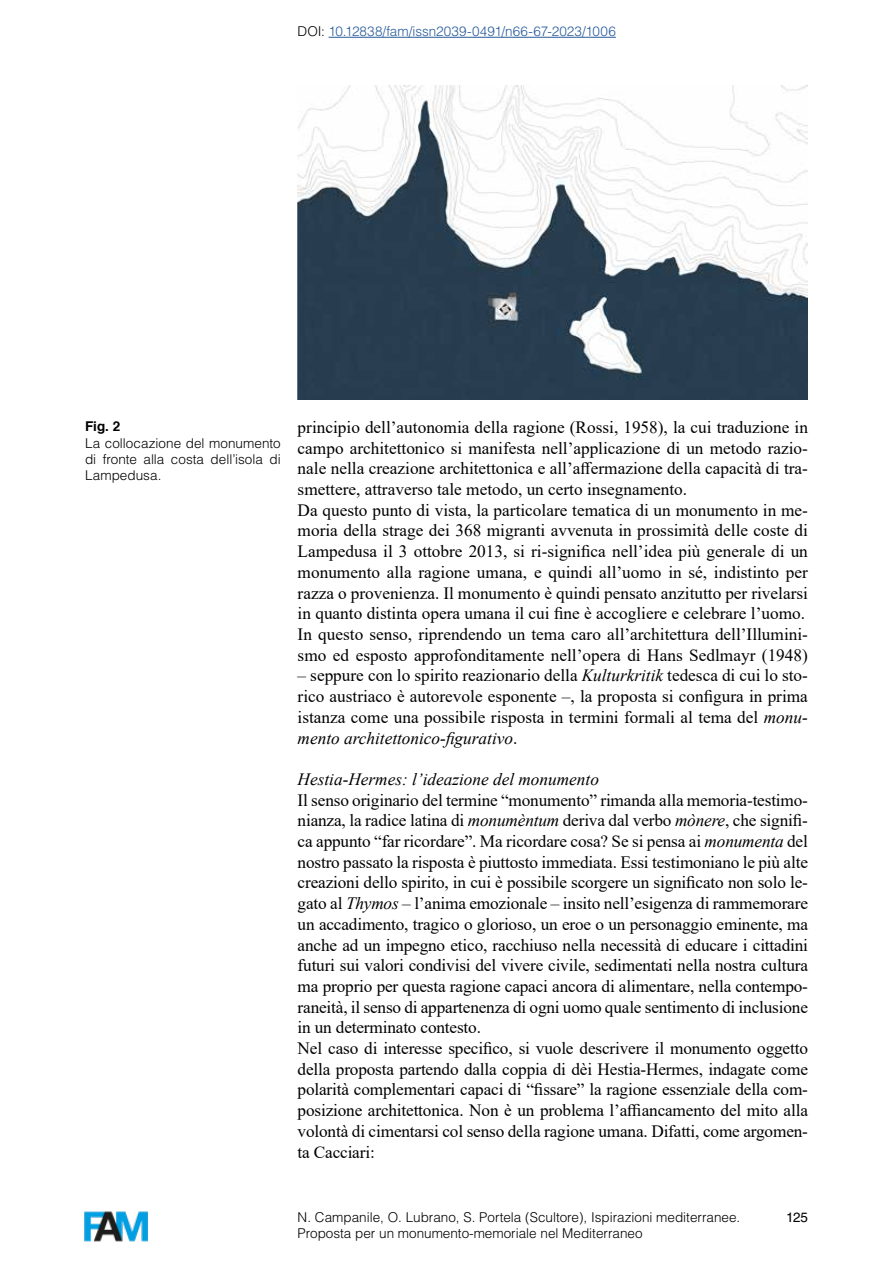
<style>
.page{position:relative;width:893px;height:1263px;background:#fff}
.page>*{position:absolute;margin:0;border:0;box-sizing:border-box;transform-origin:0 0}
.t1{font:17.25px/20.7px "Times New Roman";letter-spacing:-.01em;color:#000}
.t2{font:italic 17.25px "Times New Roman";color:#000}
.t3{font:300 13.5px/16.2px "Helvetica LT Std";color:#000;text-align:justify}
.t4{font:300 13.5px "Helvetica LT Std";color:#275b9b}
.t5{font:700 13.5px "Helvetica";color:#000}
.t6{font:13.5px "Helvetica LT Std";color:#000}
.s1{color:#000}
.s2{font-style:italic}
</style>
<div class="page">
<img style="left:298px;top:85px;width:510px;height:315px">
<hr style="left:329px;top:37px;width:287px;height:1px;background:#275b9b">
<img style="left:84px;top:1211px;width:64px;height:31px">
<p class="t4" style="left:298px;top:23px;width:320px"><span class="s1">DOI:</span> 10.12838/fam/issn2039-0491/n66-67-2023/1006</p>
<p class="t5" style="left:85px;top:418px;width:37px">Fig. 2</p>
<p class="t3" style="left:85px;top:435px;width:197px">La collocazione del monumento di fronte alla costa dell’isola di Lampedusa.</p>
<p class="t1" style="left:298px;top:416px;width:512px">principio dell’autonomia della ragione (Rossi, 1958), la cui traduzione in campo architettonico si manifesta nell’applicazione di un metodo razio&shy;nale nella creazione architettonica e all’affermazione della capacità di tra&shy;smettere, attraverso tale metodo, un certo insegnamento.<br>Da questo punto di vista, la particolare tematica di un monumento in me&shy;moria della strage dei 368 migranti avvenuta in prossimità delle coste di Lampedusa il 3 ottobre 2013, si ri-significa nell’idea più generale di un monumento alla ragione umana, e quindi all’uomo in sé, indistinto per razza o provenienza. Il monumento è quindi pensato anzitutto per rivelarsi in quanto distinta opera umana il cui fine è accogliere e celebrare l’uomo.<br>In questo senso, riprendendo un tema caro all’architettura dell’Illumini&shy;smo ed esposto approfonditamente nell’opera di Hans Sedlmayr (1948)</p>
<p class="t1" style="left:298px;top:665px;width:512px;text-align:justify">– seppure con lo spirito reazionario della <span class="s2">Kulturkritik</span> tedesca di cui lo sto&shy;rico austriaco è autorevole esponente –, la proposta si configura in prima istanza come una possibile risposta in termini formali al tema del <span class="s2">monu&shy;mento architettonico-figurativo</span>.</p>
<p class="t2" style="left:298px;top:767px;width:303px">Hestia-Hermes: l’ideazione del monumento</p>
<p class="t1" style="left:298px;top:789px;width:512px">Il senso originario del termine “monumento” rimanda alla memoria-testimo&shy;nianza, la radice latina di <span class="s2">monumèntum</span> deriva dal verbo <span class="s2">mònere</span>, che signifi&shy;ca appunto “far ricordare”. Ma ricordare cosa? Se si pensa ai <span class="s2">monumenta</span> del nostro passato la risposta è piuttosto immediata. Essi testimoniano le più alte creazioni dello spirito, in cui è possibile scorgere un significato non solo le&shy;gato al <span class="s2">Thymos</span> – l’anima emozionale – insito nell’esigenza di rammemorare un accadimento, tragico o glorioso, un eroe o un personaggio eminente, ma anche ad un impegno etico, racchiuso nella necessità di educare i cittadini futuri sui valori condivisi del vivere civile, sedimentati nella nostra cultura ma proprio per questa ragione capaci ancora di alimentare, nella contempo&shy;raneità, il senso di appartenenza di ogni uomo quale sentimento di inclusione in un determinato contesto.<br>Nel caso di interesse specifico, si vuole descrivere il monumento oggetto della proposta partendo dalla coppia di dèi Hestia-Hermes, indagate come polarità complementari capaci di “fissare” la ragione essenziale della com&shy;posizione architettonica. Non è un problema l’affiancamento del mito alla volontà di cimentarsi col senso della ragione umana. Difatti, come argomen&shy;ta Cacciari:</p>
<p class="t3" style="left:298px;top:1208px;width:444px">N. Campanile, O. Lubrano, S. Portela (Scultore), Ispirazioni mediterranee.<br>Proposta per un monumento-memoriale nel Mediterraneo</p>
<p class="t6" style="left:786px;top:1209px;width:23px">125</p>
</div>
